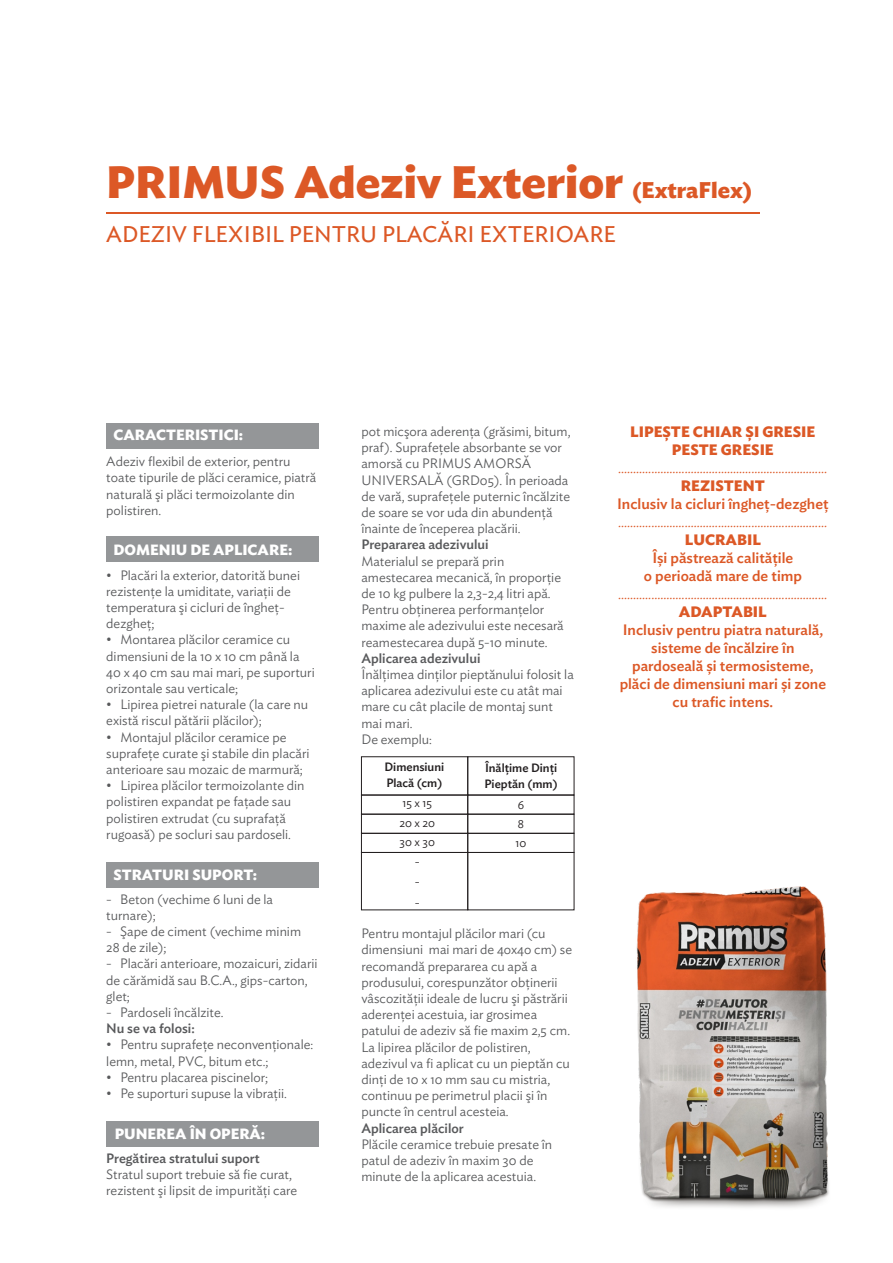
<style>
.page{position:relative;width:893px;height:1263px;background:#fff}
.page>*{position:absolute;margin:0;border:0;box-sizing:border-box;transform-origin:0 0}
.t1{font:700 45px "Ideal Sans";color:#dc5826}
.t2{font:22.5px "Ideal Sans";color:#dc5826}
.t3{font:italic 300 15px "Ideal Sans";color:#dc5826}
.t4{font:500 15px/18px "Ideal Sans";color:#dc5826;text-align:center}
.t5{font:700 15px/18px "Ideal Sans";color:#dc5826;text-align:center}
.t6{font:700 14.7px "Ideal Sans";color:#fff}
.t7{font:300 13.5px/16.2px "Ideal Sans";color:#58595b}
.t8{font:500 13.5px "Ideal Sans";color:#58595b}
.t9{font:500 12px/16px "Ideal Sans";color:#231f20}
.t10{font:300 12px/20.2px "Ideal Sans";color:#231f20;text-align:justify}
.s1{font-size:22.5px}
</style>
<div class="page">
<div style="left:106px;top:423px;width:213px;height:25px;background:#949698"></div>
<hr style="left:106px;top:212px;width:654px;height:2px;background:#dc5826">
<div style="left:106px;top:1121px;width:213px;height:26px;background:#949698"></div>
<div style="left:106px;top:537px;width:213px;height:25px;background:#949698"></div>
<div style="left:106px;top:862px;width:213px;height:26px;background:#949698"></div>
<div style="left:468px;top:795px;width:106px;height:19px;border:1px solid #231f20"></div>
<div style="left:361px;top:795px;width:107px;height:19px;border:1px solid #231f20"></div>
<div style="left:468px;top:814px;width:106px;height:19px;border:1px solid #231f20"></div>
<div style="left:361px;top:814px;width:107px;height:19px;border:1px solid #231f20"></div>
<div style="left:468px;top:833px;width:106px;height:20px;border:1px solid #231f20"></div>
<div style="left:361px;top:833px;width:107px;height:20px;border:1px solid #231f20"></div>
<div style="left:468px;top:852px;width:106px;height:58px;border:1px solid #231f20"></div>
<div style="left:361px;top:852px;width:107px;height:58px;border:1px solid #231f20"></div>
<img style="left:636px;top:886px;width:193px;height:322px">
<h1 class="t1" style="left:106px;top:162px;width:647px">PRIMUS Adeziv Exterior <span class="s1">(ExtraFlex)</span></h1>
<h2 class="t2" style="left:106px;top:224px;width:511px">ADEZIV FLEXIBIL PENTRU PLACĂRI EXTERIOARE</h2>
<p class="t6" style="left:114px;top:428px;width:131px">CARACTERISTICI:</p>
<p class="t7" style="left:106px;top:454px;width:211px">Adeziv flexibil de exterior, pentru toate tipurile de plăci ceramice, piatră naturală şi plăci termoizolante din polistiren.</p>
<p class="t6" style="left:114px;top:543px;width:180px">DOMENIU DE APLICARE:</p>
<p class="t7" style="left:106px;top:567px;width:195px">• Placări la exterior, datorită bunei rezistenţe la umiditate, variaţii de temperatura şi cicluri de îngheţ&shy;dezgheţ;</p>
<p class="t7" style="left:106px;top:632px;width:210px">• Montarea plăcilor ceramice cu dimensiuni de la 10 x 10 cm până la<br>40 x 40 cm sau mai mari, pe suporturi orizontale sau verticale;</p>
<p class="t7" style="left:106px;top:697px;width:203px">• Lipirea pietrei naturale (la care nu există riscul pătării plăcilor);</p>
<p class="t7" style="left:106px;top:729px;width:205px">• Montajul plăcilor ceramice pe suprafeţe curate şi stabile din placări anterioare sau mozaic de marmură;</p>
<p class="t7" style="left:106px;top:778px;width:200px">• Lipirea plăcilor termoizolante din polistiren expandat pe faţade sau polistiren extrudat (cu suprafaţă rugoasă) pe socluri sau pardoseli.</p>
<p class="t6" style="left:114px;top:868px;width:145px">STRATURI SUPORT:</p>
<p class="t7" style="left:106px;top:891px;width:168px">- Beton (vechime 6 luni de la turnare);</p>
<p class="t7" style="left:106px;top:924px;width:196px">- Şape de ciment (vechime minim<br>28 de zile);</p>
<p class="t7" style="left:106px;top:956px;width:213px">- Placări anterioare, mozaicuri, zidarii de cărămidă sau B.C.A., gips-carton, glet;</p>
<p class="t7" style="left:106px;top:1005px;width:119px">- Pardoseli încălzite.</p>
<p class="t8" style="left:106px;top:1022px;width:90px">Nu se va folosi:</p>
<p class="t7" style="left:106px;top:1037px;width:209px">• Pentru suprafeţe neconvenţionale: lemn, metal, PVC, bitum etc.;</p>
<p class="t7" style="left:106px;top:1070px;width:163px">• Pentru placarea piscinelor;</p>
<p class="t7" style="left:106px;top:1086px;width:182px">• Pe suporturi supuse la vibraţii.</p>
<p class="t6" style="left:115px;top:1127px;width:152px">PUNEREA ÎN OPERĂ:</p>
<p class="t8" style="left:106px;top:1152px;width:155px">Pregătirea stratului suport</p>
<p class="t7" style="left:106px;top:1167px;width:192px">Stratul suport trebuie să fie curat, rezistent şi lipsit de impurităţi care</p>
<p class="t7" style="left:361px;top:424px;width:210px">pot micşora aderenţa (grăsimi, bitum, praf). Suprafeţele absorbante se vor amorsă cu PRIMUS AMORSĂ UNIVERSALĂ (GRD05). În perioada de vară, suprafeţele puternic încălzite de soare se vor uda din abundenţă înainte de începerea placării.</p>
<p class="t8" style="left:361px;top:538px;width:129px">Prepararea adezivului</p>
<p class="t7" style="left:361px;top:553px;width:204px">Materialul se prepară prin amestecarea mecanică, în proporţie de 10 kg pulbere la 2,3-2,4 litri apă.<br>Pentru obţinerea performanţelor maxime ale adezivului este necesară reamestecarea după 5-10 minute.</p>
<p class="t8" style="left:361px;top:652px;width:120px">Aplicarea adezivului</p>
<p class="t7" style="left:361px;top:667px;width:214px">Înălţimea dinţilor pieptănului folosit la aplicarea adezivului este cu atât mai mare cu cât placile de montaj sunt mai mari.<br>De exemplu:</p>
<p class="t9" style="left:384px;top:759px;width:61px">Dimensiuni<br>Placă (cm)</p>
<p class="t9" style="left:485px;top:760px;width:75px">Înălţime Dinţi<br>Pieptăn (mm)</p>
<p class="t10" style="left:402px;top:793px;width:31px">15 x 15</p>
<p class="t10" style="left:518px;top:795px;width:8px">6</p>
<p class="t10" style="left:399px;top:813px;width:37px">20 x 20</p>
<p class="t10" style="left:518px;top:814px;width:8px">8</p>
<p class="t10" style="left:400px;top:832px;width:37px">30 x 30</p>
<p class="t10" style="left:515px;top:833px;width:12px">10</p>
<p class="t10" style="left:415px;top:852px;width:6px">- - -</p>
<p class="t7" style="left:361px;top:926px;width:212px">Pentru montajul plăcilor mari (cu dimensiuni mai mari de 4ox4o cm) se recomandă prepararea cu apă a produsului, corespunzător obţinerii vâscozităţii ideale de lucru şi păstrării aderenţei acestuia, iar grosimea patului de adeziv să fie maxim 2,5 cm.<br>La lipirea plăcilor de polistiren, adezivul va fi aplicat cu un pieptăn cu dinţi de 10 x 10 mm sau cu mistria, continuu pe perimetrul placii şi în puncte în centrul acesteia.</p>
<p class="t8" style="left:361px;top:1122px;width:104px">Aplicarea plăcilor</p>
<p class="t7" style="left:361px;top:1136px;width:192px">Plăcile ceramice trebuie presate în patul de adeziv în maxim 30 de minute de la aplicarea acestuia.</p>
<p class="t5" style="left:630px;top:424px;width:187px">LIPEȘTE CHIAR ȘI GRESIE<br>PESTE GRESIE</p>
<p class="t3" style="left:618px;top:461px;width:211px">.....................................................................</p>
<p class="t5" style="left:681px;top:478px;width:86px">REZISTENT</p>
<p class="t4" style="left:617px;top:496px;width:213px">Inclusiv la cicluri îngheţ-dezgheţ</p>
<p class="t3" style="left:618px;top:515px;width:211px">.....................................................................</p>
<p class="t5" style="left:685px;top:532px;width:78px">LUCRABIL</p>
<p class="t4" style="left:644px;top:550px;width:160px">Își păstrează calităţile<br>o perioadă mare de timp</p>
<p class="t3" style="left:618px;top:587px;width:211px">.....................................................................</p>
<p class="t5" style="left:679px;top:604px;width:89px">ADAPTABIL</p>
<p class="t4" style="left:620px;top:622px;width:208px">Inclusiv pentru piatra naturală, sisteme de încălzire în pardoseală și termosisteme, plăci de dimensiuni mari și zone cu trafic intens.</p>
</div>
